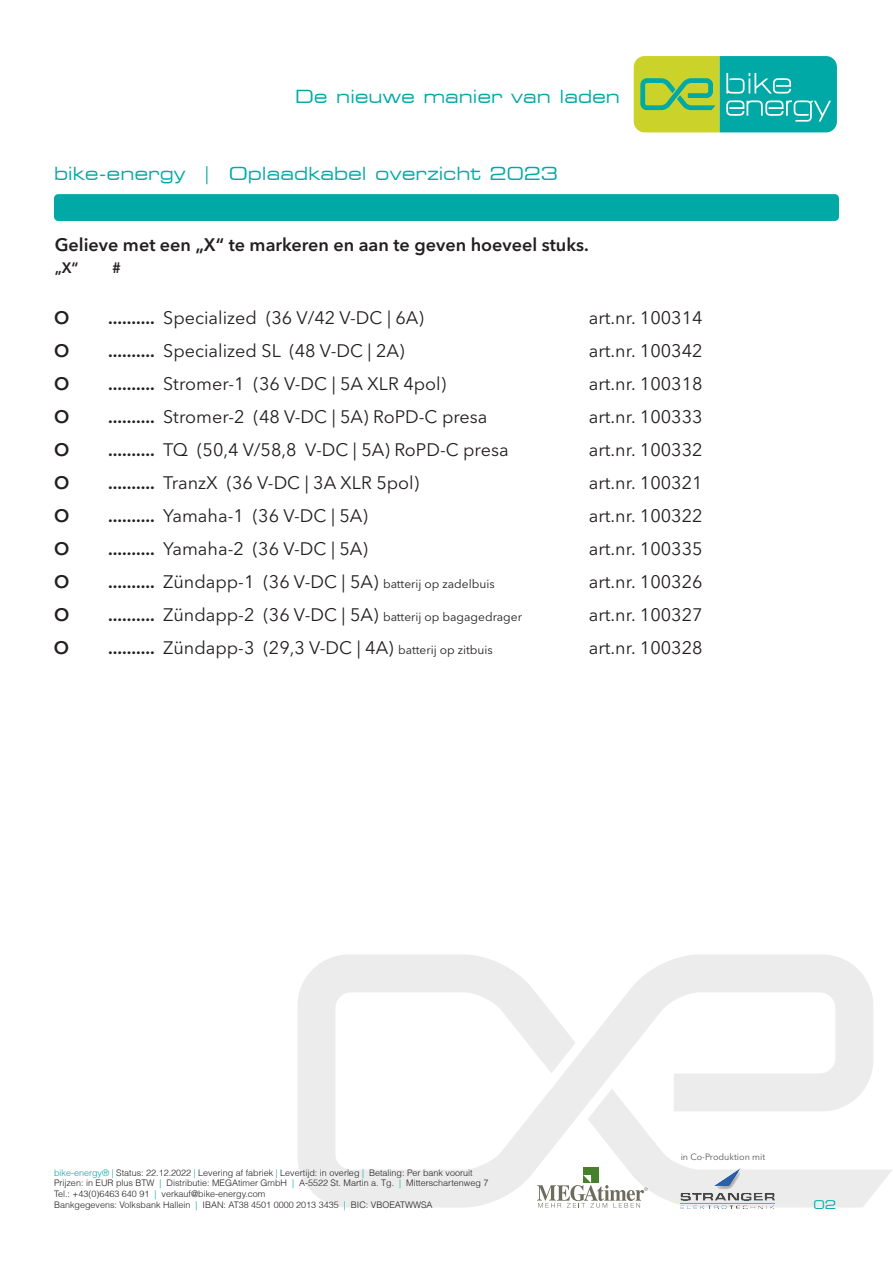
<style>
.page{position:relative;width:893px;height:1263px;background:#fff}
.page>*{position:absolute;margin:0;border:0;box-sizing:border-box;transform-origin:0 0}
.t1{font:18px/33px "Avenir Next LT Pro";color:#231f20;text-align:justify}
.t2{font:600 18px "Avenir Next LT Pro";color:#231f20}
.t3{font:expanded 18px "Square 721 BT";color:#00a9a5}
.t4{font:600 15px "Avenir Next LT Pro";color:#231f20}
.t5{font:12px "Avenir Next LT Pro";color:#231f20}
.t6{font:expanded 12px "Square 721 BT";color:#00a9a5}
.t7{font:300 9px/10.8px "Helvetica";color:#231f20}
.t8{font:9px "Avenir Next LT Pro";color:#57585a}
.s1{font-weight:600}
.s2{font-size:12px}
.s3{font-weight:600;font-size:18px}
.s4{font-size:18px}
.s5{color:#00a9a5}
</style>
<div class="page">
<svg style="left:297px;top:954px;width:576px;height:253px"></svg>
<svg style="left:633px;top:56px;width:204px;height:77px;background:#5abe81"></svg>
<div style="left:54px;top:194px;width:785px;height:27px;background:#00a9a5;border-radius:4px"></div>
<svg style="left:537px;top:1088px;width:355px;height:120px"></svg>
<img style="left:681px;top:1162px;width:93px;height:46px">
<p class="t3" style="left:295px;top:86px;width:326px">De nieuwe manier van laden</p>
<p class="t3" style="left:54px;top:162px;width:505px">bike-energy | Oplaadkabel overzicht 2023</p>
<p class="t2" style="left:55px;top:234px;width:535px">Gelieve met een „X“ te markeren en aan te geven hoeveel stuks.</p>
<p class="t4" style="left:55px;top:259px;width:25px">„X“</p>
<p class="t4" style="left:112px;top:259px;width:10px">#</p>
<p class="t2" style="left:54px;top:307px;width:17px">O</p>
<p class="t1" style="left:108px;top:301px;width:317px"><span class="s1">..........</span> Specialized (36 V/42 V-DC | 6A)</p>
<p class="t2" style="left:54px;top:340px;width:17px">O</p>
<p class="t1" style="left:108px;top:334px;width:298px"><span class="s1">..........</span> Specialized SL (48 V-DC | 2A)</p>
<p class="t2" style="left:54px;top:373px;width:17px">O</p>
<p class="t1" style="left:108px;top:367px;width:340px"><span class="s1">..........</span> Stromer-1 (36 V-DC | 5A XLR 4pol)</p>
<p class="t2" style="left:54px;top:406px;width:17px">O</p>
<p class="t1" style="left:108px;top:400px;width:381px"><span class="s1">..........</span> Stromer-2 (48 V-DC | 5A) RoPD-C presa</p>
<p class="t2" style="left:54px;top:439px;width:17px">O</p>
<p class="t1" style="left:108px;top:433px;width:402px"><span class="s1">..........</span> TQ (50,4 V/58,8 V-DC | 5A) RoPD-C presa</p>
<p class="t2" style="left:54px;top:472px;width:17px">O</p>
<p class="t1" style="left:108px;top:466px;width:313px"><span class="s1">..........</span> TranzX (36 V-DC | 3A XLR 5pol)</p>
<p class="t2" style="left:54px;top:505px;width:17px">O</p>
<p class="t1" style="left:108px;top:499px;width:261px"><span class="s1">..........</span> Yamaha-1 (36 V-DC | 5A)</p>
<p class="t2" style="left:54px;top:538px;width:17px">O</p>
<p class="t1" style="left:108px;top:532px;width:261px"><span class="s1">..........</span> Yamaha-2 (36 V-DC | 5A)</p>
<p class="t2" style="left:54px;top:571px;width:17px">O</p>
<p class="t1" style="left:108px;top:565px;width:388px"><span class="s1">..........</span> Zündapp-1 (36 V-DC | 5A) <span class="s2">batterij op zadelbuis</span></p>
<p class="t2" style="left:54px;top:604px;width:17px">O</p>
<p class="t5" style="left:108px;top:610px;width:416px"><span class="s3">..........</span> <span class="s4">Zündapp-2 (36 V-DC | 5A)</span> batterij op bagagedrager</p>
<p class="t2" style="left:54px;top:637px;width:17px">O</p>
<p class="t1" style="left:108px;top:631px;width:386px"><span class="s1">..........</span> Zündapp-3 (29,3 V-DC | 4A) <span class="s2">batterij op zitbuis</span></p>
<p class="t1" style="left:589px;top:301px;width:115px">art.nr. 100314 art.nr. 100342 art.nr. 100318 art.nr. 100333 art.nr. 100332 art.nr. 100321 art.nr. 100322 art.nr. 100335 art.nr. 100326 art.nr. 100327 art.nr. 100328</p>
<p class="t7" style="left:54px;top:1167px;width:436px"><span class="s5">bike-energy® |</span> Status: 22.12.2022 <span class="s5">|</span> Levering af fabriek <span class="s5">|</span> Levertijd: in overleg <span class="s5">|</span> Betaling: Per bank vooruit Prijzen: in EUR plus BTW <span class="s5">|</span> Distributie: MEGAtimer GmbH <span class="s5">|</span> A-5522 St. Martin a. Tg. <span class="s5">|</span> Mitterschartenweg 7<br>Tel.: +43(0)6463 640 91 <span class="s5">|</span> verkauf@bike-energy.com<br>Bankgegevens: Volksbank Hallein <span class="s5">|</span> IBAN: AT38 4501 0000 2013 3435 <span class="s5">|</span> BIC: VBOEATWWSA</p>
<p class="t8" style="left:681px;top:1151px;width:86px">in Co-Produktion mit</p>
<p class="t6" style="left:813px;top:1197px;width:24px">02</p>
</div>
